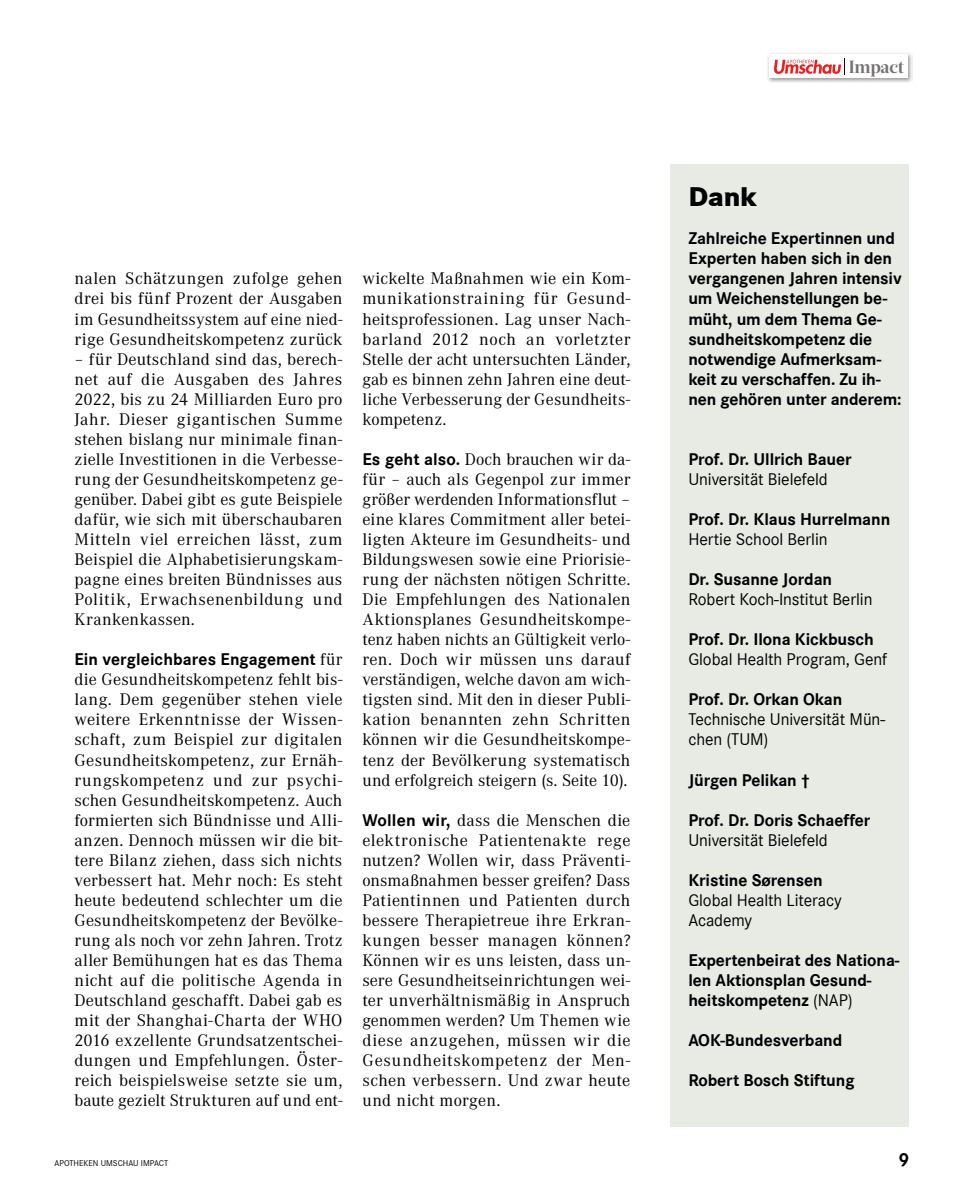
<style>
.page{position:relative;width:968px;height:1191px;background:#fff}
.page>*{position:absolute;margin:0;border:0;box-sizing:border-box;transform-origin:0 0}
.t1{font:800 28px "Corporate S";color:#000}
.t2{font:700 19.25px "Corporate S";color:#000}
.t3{font:17.5px/20.1px "Corporate A";letter-spacing:.015em;color:#000;text-align:justify}
.t4{font:700 17.5px/20.1px "Corporate S";letter-spacing:-.005em;color:#000}
.t5{font:17.5px/19.9px "Corporate S";letter-spacing:-.005em;color:#000}
.t6{font:700 17.5px "Acta Headline";letter-spacing:-.015em;color:#747172}
.t7{font:8.75px "Corporate S";color:#000}
.s1{font-family:"Corporate A";font-weight:400}
.s2{font-family:"Corporate S";font-weight:700}
.s3{font-weight:400}
</style>
<div class="page">
<div style="left:670px;top:164px;width:238px;height:962px;background:#e7ebe3"></div>
<img style="left:767px;top:53px;width:145px;height:30px">
<div style="left:769px;top:55px;width:139px;height:23px;background:#fff"></div>
<svg style="left:774px;top:59px;width:71px;height:16px"></svg>
<p class="t3" style="left:74px;top:268px;width:269px">nalen Schätzungen zufolge gehen drei bis fünf Prozent der Ausgaben im Gesundheitssystem auf eine nied&shy;rige Gesundheitskompetenz zurück</p>
<p class="t3" style="left:74px;top:348px;width:269px">– für Deutschland sind das, berech&shy;net auf die Ausgaben des Jahres 2022, bis zu 24 Milliarden Euro pro Jahr. Dieser gigantischen Summe stehen bislang nur minimale finan&shy;zielle Investitionen in die Verbesse&shy;rung der Gesundheitskompetenz ge&shy;genüber. Dabei gibt es gute Beispiele dafür, wie sich mit überschaubaren Mitteln viel erreichen lässt, zum Beispiel die Alphabetisierungskam&shy;pagne eines breiten Bündnisses aus Politik, Erwachsenenbildung und Krankenkassen.</p>
<p class="t4" style="left:74px;top:649px;width:269px">Ein vergleichbares Engagement <span class="s1">für</span></p>
<p class="t3" style="left:74px;top:669px;width:269px">die Gesundheitskompetenz fehlt bis&shy;lang. Dem gegenüber stehen viele weitere Erkenntnisse der Wissen&shy;schaft, zum Beispiel zur digitalen Gesundheitskompetenz, zur Ernäh&shy;rungskompetenz und zur psychi&shy;schen Gesundheitskompetenz. Auch formierten sich Bündnisse und Alli&shy;anzen. Dennoch müssen wir die bit&shy;tere Bilanz ziehen, dass sich nichts verbessert hat. Mehr noch: Es steht heute bedeutend schlechter um die Gesundheitskompetenz der Bevölke&shy;rung als noch vor zehn Jahren. Trotz aller Bemühungen hat es das Thema nicht auf die politische Agenda in Deutschland geschafft. Dabei gab es mit der Shanghai-Charta der WHO 2016 exzellente Grundsatzentschei&shy;dungen und Empfehlungen. Öster&shy;reich beispielsweise setzte sie um, baute gezielt Strukturen auf und ent-</p>
<p class="t3" style="left:362px;top:268px;width:269px">wickelte Maßnahmen wie ein Kom&shy;munikationstraining für Gesund&shy;heitsprofessionen. Lag unser Nach&shy;barland 2012 noch an vorletzter Stelle der acht untersuchten Länder, gab es binnen zehn Jahren eine deut&shy;liche Verbesserung der Gesundheits&shy;kompetenz.</p>
<p class="t3" style="left:362px;top:448px;width:269px"><span class="s2">Es geht also.</span> Doch brauchen wir da&shy;für – auch als Gegenpol zur immer größer werdenden Informationsflut – eine klares Commitment aller betei&shy;ligten Akteure im Gesundheits- und Bildungswesen sowie eine Priorisie&shy;rung der nächsten nötigen Schritte.<br>Die Empfehlungen des Nationalen Aktionsplanes Gesundheitskompe&shy;tenz haben nichts an Gültigkeit verlo&shy;ren. Doch wir müssen uns darauf verständigen, welche davon am wich&shy;tigsten sind. Mit den in dieser Publi&shy;kation benannten zehn Schritten können wir die Gesundheitskompe&shy;tenz der Bevölkerung systematisch und erfolgreich steigern (s. Seite 10).</p>
<p class="t3" style="left:362px;top:809px;width:269px"><span class="s2">Wollen wir,</span> dass die Menschen die elektronische Patientenakte rege nutzen? Wollen wir, dass Präventi&shy;onsmaßnahmen besser greifen? Dass Patientinnen und Patienten durch bessere Therapietreue ihre Erkran&shy;kungen besser managen können?<br>Können wir es uns leisten, dass un&shy;sere Gesundheitseinrichtungen wei&shy;ter unverhältnismäßig in Anspruch genommen werden? Um Themen wie diese anzugehen, müssen wir die Gesundheitskompetenz der Men&shy;schen verbessern. Und zwar heute und nicht morgen.</p>
<p class="t6" style="left:848px;top:57px;width:57px">Impact</p>
<h1 class="t1" style="left:688px;top:178px;width:70px">Dank</h1>
<p class="t4" style="left:688px;top:228px;width:215px">Zahlreiche Expertinnen und<br>Experten haben sich in den vergangenen Jahren intensiv um Weichenstellungen be&shy;müht, um dem Thema Ge&shy;sundheitskompetenz die notwendige Aufmerksam&shy;keit zu verschaffen. Zu ih&shy;nen gehören unter anderem:</p>
<p class="t4" style="left:688px;top:448px;width:165px">Prof. Dr. Ullrich Bauer</p>
<p class="t5" style="left:688px;top:468px;width:141px">Universität Bielefeld</p>
<p class="t4" style="left:688px;top:508px;width:203px">Prof. Dr. Klaus Hurrelmann</p>
<p class="t5" style="left:688px;top:528px;width:141px">Hertie School Berlin</p>
<p class="t4" style="left:688px;top:568px;width:145px">Dr. Susanne Jordan</p>
<p class="t5" style="left:688px;top:588px;width:186px">Robert Koch-Institut Berlin</p>
<p class="t4" style="left:688px;top:629px;width:187px">Prof. Dr. Ilona Kickbusch</p>
<p class="t5" style="left:688px;top:649px;width:200px">Global Health Program, Genf</p>
<p class="t4" style="left:688px;top:689px;width:155px">Prof. Dr. Orkan Okan</p>
<p class="t5" style="left:688px;top:709px;width:198px">Technische Universität Mün&shy;chen (TUM)</p>
<p class="t4" style="left:688px;top:769px;width:123px">Jürgen Pelikan †</p>
<p class="t4" style="left:688px;top:809px;width:183px">Prof. Dr. Doris Schaeffer</p>
<p class="t5" style="left:688px;top:829px;width:141px">Universität Bielefeld</p>
<p class="t4" style="left:688px;top:869px;width:136px">Kristine Sørensen</p>
<p class="t5" style="left:688px;top:889px;width:155px">Global Health Literacy<br>Academy</p>
<p class="t4" style="left:688px;top:949px;width:213px">Expertenbeirat des Nationa&shy;len Aktionsplan Gesund&shy;heitskompetenz <span class="s3">(NAP)</span></p>
<p class="t4" style="left:688px;top:1029px;width:155px">AOK-Bundesverband</p>
<p class="t4" style="left:688px;top:1069px;width:168px">Robert Bosch Stiftung</p>
<p class="t7" style="left:55px;top:1157px;width:115px">APOTHEKEN UMSCHAU IMPACT</p>
<p class="t2" style="left:898px;top:1146px;width:12px">9</p>
</div>
